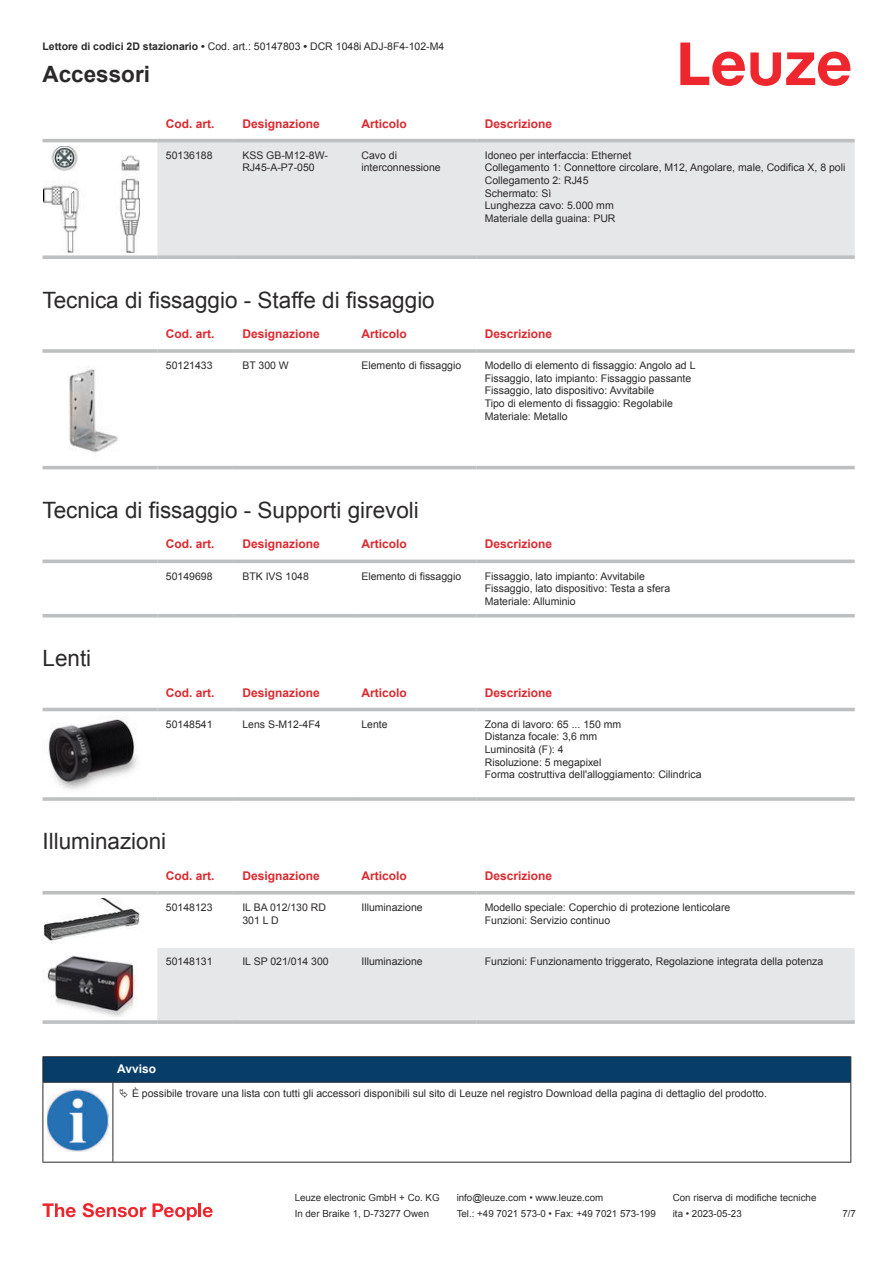
<style>
.page{position:relative;width:893px;height:1263px;background:#fff}
.page>*{position:absolute;margin:0;border:0;box-sizing:border-box;transform-origin:0 0}
.t1{font:22.5px "Arial";color:#2b292a}
.t2{font:700 22.5px "Arial";color:#2b292a}
.t3{font:700 12px "Arial";color:#db2a30}
.t4{font:700 12px "Arial";color:#fff}
.t5{font:10.5px/12.6px "Arial";color:#2b292a}
.t6{font:9.75px "Arial";color:#2b292a}
.s1{font-weight:700}
</style>
<div class="page">
<svg style="left:680px;top:43px;width:170px;height:43px"></svg>
<svg style="left:43px;top:138px;width:811px;height:80px"></svg>
<div style="left:157px;top:142px;width:698px;height:113px;background:#e6e7e9"></div>
<hr style="left:43px;top:139px;width:114px;height:3px;background:#bdbfc1">
<hr style="left:157px;top:139px;width:77px;height:3px;background:#bdbfc1">
<hr style="left:234px;top:139px;width:119px;height:3px;background:#bdbfc1">
<hr style="left:353px;top:139px;width:123px;height:3px;background:#bdbfc1">
<hr style="left:476px;top:139px;width:379px;height:3px;background:#bdbfc1">
<svg style="left:43px;top:255px;width:114px;height:4px"></svg>
<svg style="left:157px;top:255px;width:77px;height:4px"></svg>
<svg style="left:234px;top:255px;width:119px;height:4px"></svg>
<svg style="left:353px;top:255px;width:123px;height:4px"></svg>
<svg style="left:476px;top:255px;width:379px;height:4px;background:#c1c3c5"></svg>
<img style="left:44px;top:147px;width:95px;height:106px">
<svg style="left:43px;top:465px;width:812px;height:5px;fill:#efeff0"></svg>
<hr style="left:43px;top:349px;width:114px;height:4px;background:#c3c5c7">
<svg style="left:157px;top:349px;width:77px;height:4px"></svg>
<hr style="left:234px;top:349px;width:119px;height:4px;background:#c4c6c7">
<hr style="left:353px;top:349px;width:123px;height:4px;background:#c3c5c7">
<svg style="left:476px;top:349px;width:379px;height:4px;background:#c3c5c7"></svg>
<hr style="left:43px;top:466px;width:114px;height:3px;background:#bdbfc1">
<hr style="left:157px;top:466px;width:77px;height:3px;background:#bdbfc1">
<hr style="left:234px;top:466px;width:119px;height:3px;background:#bdbfc1">
<hr style="left:353px;top:466px;width:123px;height:3px;background:#bdbfc1">
<hr style="left:476px;top:466px;width:379px;height:3px;background:#bdbfc1">
<img style="left:69px;top:366px;width:49px;height:87px">
<svg style="left:43px;top:559px;width:812px;height:59px"></svg>
<hr style="left:43px;top:560px;width:114px;height:3px;background:#bdbfc1">
<hr style="left:157px;top:560px;width:77px;height:3px;background:#bdbfc1">
<hr style="left:234px;top:560px;width:119px;height:3px;background:#bdbfc1">
<hr style="left:353px;top:560px;width:123px;height:3px;background:#bdbfc1">
<hr style="left:476px;top:560px;width:379px;height:3px;background:#bdbfc1">
<hr style="left:43px;top:614px;width:114px;height:3px;background:#bdbfc1">
<hr style="left:157px;top:614px;width:77px;height:3px;background:#bdbfc1">
<hr style="left:234px;top:614px;width:119px;height:3px;background:#bdbfc1">
<hr style="left:353px;top:614px;width:123px;height:3px;background:#bdbfc1">
<hr style="left:476px;top:614px;width:379px;height:3px;background:#bdbfc1">
<div style="left:43px;top:707px;width:812px;height:5px;background:#ececed"></div>
<hr style="left:43px;top:708px;width:114px;height:3px;background:#bdbfc1">
<hr style="left:157px;top:708px;width:77px;height:3px;background:#bdbfc1">
<hr style="left:234px;top:708px;width:119px;height:3px;background:#bdbfc1">
<hr style="left:353px;top:708px;width:123px;height:3px;background:#bdbfc1">
<hr style="left:476px;top:708px;width:379px;height:3px;background:#bdbfc1">
<hr style="left:43px;top:797px;width:114px;height:4px;background:#bdbfc1">
<hr style="left:157px;top:797px;width:77px;height:4px;background:#c9cbcc">
<hr style="left:234px;top:797px;width:119px;height:4px;background:#c4c6c7">
<hr style="left:353px;top:797px;width:123px;height:4px;background:#bdbfc1">
<hr style="left:476px;top:797px;width:379px;height:4px;background:#c9cbcc">
<img style="left:48px;top:716px;width:89px;height:74px">
<svg style="left:43px;top:894px;width:812px;height:22px"></svg>
<div style="left:157px;top:948px;width:698px;height:72px;background:#e6e7e9"></div>
<hr style="left:43px;top:891px;width:114px;height:3px;background:#bdbfc1">
<hr style="left:157px;top:891px;width:77px;height:3px;background:#bdbfc1">
<hr style="left:234px;top:891px;width:119px;height:3px;background:#bdbfc1">
<hr style="left:353px;top:891px;width:123px;height:3px;background:#bdbfc1">
<hr style="left:476px;top:891px;width:379px;height:3px;background:#bdbfc1">
<svg style="left:43px;top:1020px;width:114px;height:4px"></svg>
<hr style="left:157px;top:1020px;width:77px;height:4px;background:#bdbfc1">
<hr style="left:234px;top:1020px;width:119px;height:4px;background:#bdbfc1">
<hr style="left:353px;top:1020px;width:123px;height:4px;background:#bdbfc1">
<hr style="left:476px;top:1020px;width:379px;height:4px;background:#bdbfc1">
<img style="left:43px;top:899px;width:97px;height:45px">
<img style="left:47px;top:956px;width:90px;height:61px">
<svg style="left:44px;top:1083px;width:806px;height:79px"></svg>
<hr style="left:43px;top:1056px;width:70px;height:1px;background:#2b292a">
<hr style="left:43px;top:1082px;width:70px;height:1px;background:#2b292a">
<hr style="left:113px;top:1056px;width:738px;height:1px;background:#2b292a">
<svg style="left:43px;top:1057px;width:808px;height:25px;background:#063c67"></svg>
<hr style="left:113px;top:1082px;width:738px;height:1px;background:#2b292a">
<hr style="left:43px;top:1083px;width:1px;height:75px;background:#2b292a">
<hr style="left:113px;top:1083px;width:1px;height:75px;background:#2b292a">
<hr style="left:850px;top:1083px;width:1px;height:75px;background:#2b292a">
<hr style="left:43px;top:1162px;width:70px;height:1px;background:#2b292a">
<hr style="left:113px;top:1162px;width:738px;height:1px;background:#2b292a">
<img style="left:47px;top:1089px;width:61px;height:62px">
<div style="left:115px;top:1083px;width:734px;height:22px;background:#fff"></div>
<svg style="left:43px;top:1203px;width:33px;height:14px"></svg>
<svg style="left:83px;top:1203px;width:63px;height:14px"></svg>
<svg style="left:153px;top:1203px;width:44px;height:17px"></svg>
<hr style="left:198px;top:1203px;width:3px;height:14px;background:#ed272d">
<svg style="left:203px;top:1207px;width:10px;height:10px"></svg>
<p class="t5" style="left:43px;top:41px;width:403px"><span class="s1">Lettore di codici 2D stazionario •</span> Cod. art.: 50147803 <span class="s1">•</span> DCR 1048i ADJ-8F4-102-M4</p>
<h1 class="t2" style="left:43px;top:66px;width:109px">Accessori</h1>
<p class="t3" style="left:166px;top:119px;width:50px">Cod. art.</p>
<p class="t3" style="left:242px;top:119px;width:79px">Designazione</p>
<p class="t3" style="left:361px;top:119px;width:47px">Articolo</p>
<p class="t3" style="left:485px;top:119px;width:69px">Descrizione</p>
<p class="t5" style="left:166px;top:150px;width:48px">50136188</p>
<p class="t5" style="left:242px;top:150px;width:87px">KSS GB-M12-8W-<br>RJ45-A-P7-050</p>
<p class="t5" style="left:361px;top:150px;width:81px">Cavo di interconnessione</p>
<p class="t5" style="left:485px;top:150px;width:362px">Idoneo per interfaccia: Ethernet<br>Collegamento 1: Connettore circolare, M12, Angolare, male, Codifica X, 8 poli Collegamento 2: RJ45<br>Schermato: Sì<br>Lunghezza cavo: 5.000 mm<br>Materiale della guaina: PUR</p>
<h1 class="t1" style="left:43px;top:291px;width:394px">Tecnica di fissaggio - Staffe di fissaggio</h1>
<p class="t3" style="left:166px;top:329px;width:50px">Cod. art.</p>
<p class="t3" style="left:242px;top:329px;width:79px">Designazione</p>
<p class="t3" style="left:361px;top:329px;width:47px">Articolo</p>
<p class="t3" style="left:485px;top:329px;width:69px">Descrizione</p>
<p class="t5" style="left:166px;top:360px;width:48px">50121433</p>
<p class="t5" style="left:242px;top:360px;width:48px">BT 300 W</p>
<p class="t5" style="left:361px;top:360px;width:101px">Elemento di fissaggio</p>
<p class="t5" style="left:485px;top:360px;width:212px">Modello di elemento di fissaggio: Angolo ad L Fissaggio, lato impianto: Fissaggio passante Fissaggio, lato dispositivo: Avvitabile<br>Tipo di elemento di fissaggio: Regolabile Materiale: Metallo</p>
<h1 class="t1" style="left:43px;top:502px;width:378px">Tecnica di fissaggio - Supporti girevoli</h1>
<p class="t3" style="left:166px;top:540px;width:50px">Cod. art.</p>
<p class="t3" style="left:242px;top:540px;width:79px">Designazione</p>
<p class="t3" style="left:361px;top:540px;width:47px">Articolo</p>
<p class="t3" style="left:485px;top:540px;width:69px">Descrizione</p>
<p class="t5" style="left:166px;top:570px;width:48px">50149698</p>
<p class="t5" style="left:242px;top:570px;width:68px">BTK IVS 1048</p>
<p class="t5" style="left:361px;top:570px;width:101px">Elemento di fissaggio</p>
<p class="t5" style="left:485px;top:570px;width:187px">Fissaggio, lato impianto: Avvitabile<br>Fissaggio, lato dispositivo: Testa a sfera<br>Materiale: Alluminio</p>
<h1 class="t1" style="left:43px;top:650px;width:50px">Lenti</h1>
<p class="t3" style="left:166px;top:688px;width:50px">Cod. art.</p>
<p class="t3" style="left:242px;top:688px;width:79px">Designazione</p>
<p class="t3" style="left:361px;top:688px;width:47px">Articolo</p>
<p class="t3" style="left:485px;top:688px;width:69px">Descrizione</p>
<p class="t5" style="left:166px;top:719px;width:48px">50148541</p>
<p class="t5" style="left:242px;top:719px;width:80px">Lens S-M12-4F4</p>
<p class="t5" style="left:361px;top:719px;width:28px">Lente</p>
<p class="t5" style="left:485px;top:719px;width:218px">Zona di lavoro: 65 ... 150 mm<br>Distanza focale: 3,6 mm<br>Luminosità (F): 4<br>Risoluzione: 5 megapixel<br>Forma costruttiva dell'alloggiamento: Cilindrica</p>
<h1 class="t1" style="left:43px;top:833px;width:125px">Illuminazioni</h1>
<p class="t3" style="left:166px;top:871px;width:50px">Cod. art.</p>
<p class="t3" style="left:242px;top:871px;width:79px">Designazione</p>
<p class="t3" style="left:361px;top:871px;width:47px">Articolo</p>
<p class="t3" style="left:485px;top:871px;width:69px">Descrizione</p>
<p class="t5" style="left:166px;top:902px;width:48px">50148123</p>
<p class="t5" style="left:242px;top:902px;width:85px">IL BA 012/130 RD<br>301 L D</p>
<p class="t5" style="left:361px;top:902px;width:63px">Illuminazione</p>
<p class="t5" style="left:485px;top:902px;width:247px">Modello speciale: Coperchio di protezione lenticolare<br>Funzioni: Servizio continuo</p>
<p class="t5" style="left:166px;top:955px;width:48px">50148131</p>
<p class="t5" style="left:242px;top:955px;width:88px">IL SP 021/014 300</p>
<p class="t5" style="left:361px;top:955px;width:63px">Illuminazione</p>
<p class="t5" style="left:485px;top:955px;width:340px">Funzioni: Funzionamento triggerato, Regolazione integrata della potenza</p>
<p class="t4" style="left:117px;top:1064px;width:40px">Avviso</p>
<p class="t5" style="left:132px;top:1088px;width:636px">È possibile trovare una lista con tutti gli accessori disponibili sul sito di Leuze nel registro Download della pagina di dettaglio del prodotto.</p>
<p class="t6" style="left:295px;top:1194px;width:146px">Leuze electronic GmbH + Co. KG</p>
<p class="t6" style="left:457px;top:1194px;width:148px">info@leuze.com • www.leuze.com</p>
<p class="t6" style="left:673px;top:1194px;width:145px">Con riserva di modifiche tecniche</p>
<p class="t6" style="left:295px;top:1210px;width:136px">In der Braike 1, D-73277 Owen</p>
<p class="t6" style="left:457px;top:1210px;width:201px">Tel.: +49 7021 573-0 • Fax: +49 7021 573-199</p>
<p class="t6" style="left:673px;top:1210px;width:70px">ita • 2023-05-23</p>
<p class="t6" style="left:842px;top:1210px;width:15px">7 /7</p>
</div>
